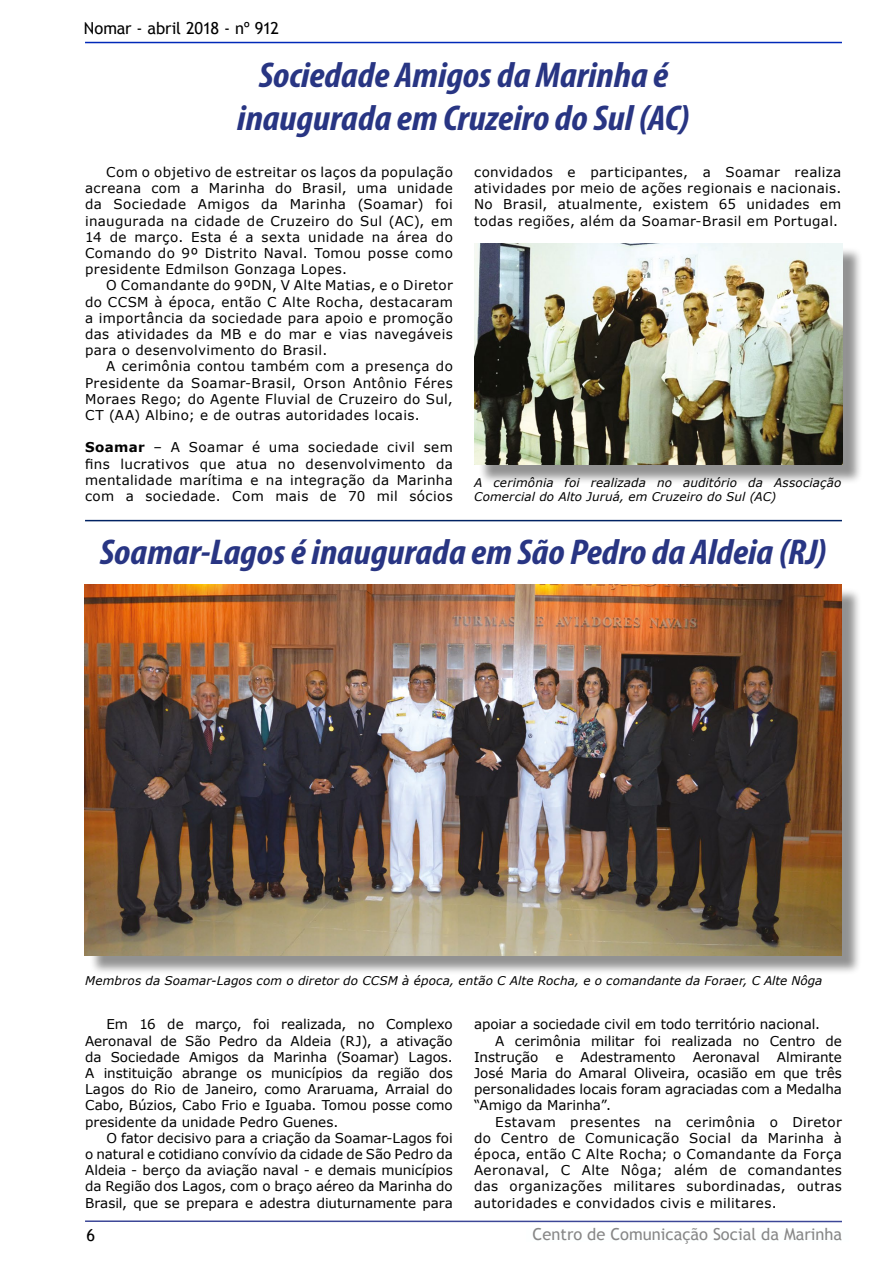
<style>
.page{position:relative;width:893px;height:1263px;background:#fff}
.page>*{position:absolute;margin:0;border:0;box-sizing:border-box;transform-origin:0 0}
.corpo_do_texto_padrã{font:italic 700 condensed 36px "Myriad Pro";letter-spacing:-.005em;color:#283583;scale:1.09 1}
.t1{font:16.5px "Trebuchet MS";color:#878787}
.t2{font:16.5px "Trebuchet MS";letter-spacing:-.015em;color:#000}
.corpo_do_texto_padrã-2{font:13.5px/16.2px "Verdana";letter-spacing:.02em;color:#000;text-align:justify}
.corpo_do_texto_padrã-3{font:13.5px/16.2px "Verdana";color:#000}
.corpo_do_texto_padrã-4{font:13.5px "Verdana";letter-spacing:-.005em;color:#000}
.corpo_do_texto_padrã-5{font:13.5px "Verdana";letter-spacing:-.01em;color:#000}
.corpo_do_texto_padrã-6{font:italic 12px/14.4px "Verdana";letter-spacing:.01em;color:#000}
.s1{font-weight:700}
</style>
<div class="page">
<hr style="left:85px;top:42px;width:757px;height:1px;background:#0028b8">
<hr style="left:85px;top:1220px;width:757px;height:2px;background:#3c4797">
<div style="left:478px;top:247px;width:385px;height:238px;background:#000;opacity:.43"></div>
<img style="left:474px;top:243px;width:368px;height:222px">
<svg style="left:233px;top:41px;width:459px;height:3px"></svg>
<hr style="left:85px;top:520px;width:757px;height:1px;background:#002263">
<div style="left:89px;top:588px;width:773px;height:387px;background:#000;opacity:.43"></div>
<img style="left:85px;top:584px;width:757px;height:371px">
<img style="left:96px;top:276px;width:732px;height:246px">
<p class="t2" style="left:84px;top:19px;width:197px">Nomar - abril 2018 - nº 912</p>
<p class="corpo_do_texto_padrã" style="left:259px;top:52px;width:377px">Sociedade Amigos da Marinha é</p>
<p class="corpo_do_texto_padrã" style="left:237px;top:95px;width:417px">inaugurada em Cruzeiro do Sul (AC)</p>
<p class="corpo_do_texto_padrã-2" style="left:85px;top:164px;width:369px;text-indent:21px">Com o objetivo de estreitar os laços da população acreana com a Marinha do Brasil, uma unidade da Sociedade Amigos da Marinha (Soamar) foi inaugurada na cidade de Cruzeiro do Sul (AC), em 14 de março. Esta é a sexta unidade na área do Comando do 9º Distrito Naval. Tomou posse como presidente Edmilson Gonzaga Lopes.</p>
<p class="corpo_do_texto_padrã-2" style="left:85px;top:277px;width:369px;text-indent:21px">O Comandante do 9ºDN, V Alte Matias, e o Diretor do CCSM à época, então C Alte Rocha, destacaram a importância da sociedade para apoio e promoção das atividades da MB e do mar e vias navegáveis para o desenvolvimento do Brasil.</p>
<p class="corpo_do_texto_padrã-2" style="left:85px;top:358px;width:369px;text-indent:21px">A cerimônia contou também com a presença do Presidente da Soamar-Brasil, Orson Antônio Féres Moraes Rego; do Agente Fluvial de Cruzeiro do Sul, CT (AA) Albino; e de outras autoridades locais.</p>
<p class="corpo_do_texto_padrã-2" style="left:85px;top:439px;width:369px"><span class="s1">Soamar</span> – A Soamar é uma sociedade civil sem fins lucrativos que atua no desenvolvimento da mentalidade marítima e na integração da Marinha com a sociedade. Com mais de 70 mil sócios</p>
<p class="corpo_do_texto_padrã-2" style="left:474px;top:164px;width:369px">convidados e participantes, a Soamar realiza atividades por meio de ações regionais e nacionais.<br>No Brasil, atualmente, existem 65 unidades em todas regiões, além da Soamar-Brasil em Portugal.</p>
<p class="corpo_do_texto_padrã-6" style="left:474px;top:475px;width:369px">A cerimônia foi realizada no auditório da Associação<br>Comercial do Alto Juruá, em Cruzeiro do Sul (AC)</p>
<p class="corpo_do_texto_padrã" style="left:100px;top:529px;width:668px">Soamar-Lagos é inaugurada em São Pedro da Aldeia (RJ)</p>
<p class="corpo_do_texto_padrã-6" style="left:85px;top:973px;width:739px">Membros da Soamar-Lagos com o diretor do CCSM à época, então C Alte Rocha, e o comandante da Foraer, C Alte Nôga</p>
<p class="corpo_do_texto_padrã-4" style="left:474px;top:1015px;width:347px">apoiar a sociedade civil em todo território nacional.</p>
<p class="corpo_do_texto_padrã-3" style="left:474px;top:1032px;width:369px;text-indent:21px">A cerimônia militar foi realizada no Centro de<br>Instrução</p>
<p class="corpo_do_texto_padrã-2" style="left:85px;top:1016px;width:369px;text-indent:21px">Em 16 de março, foi realizada, no Complexo Aeronaval de São Pedro da Aldeia (RJ), a ativação da Sociedade Amigos da Marinha (Soamar) Lagos.<br>A instituição abrange os municípios da região dos Lagos do Rio de Janeiro, como Araruama, Arraial do Cabo, Búzios, Cabo Frio e Iguaba. Tomou posse como presidente da unidade Pedro Guenes.</p>
<p class="corpo_do_texto_padrã-2" style="left:85px;top:1130px;width:369px;text-indent:21px">O fator decisivo para a criação da Soamar-Lagos foi o natural e cotidiano convívio da cidade de São Pedro da Aldeia - berço da aviação naval - e demais municípios da Região dos Lagos, com o braço aéreo da Marinha do Brasil, que se prepara e adestra diuturnamente para</p>
<p class="corpo_do_texto_padrã-2" style="left:474px;top:1049px;width:369px;text-indent:303px">Almirante José Maria do Amaral Oliveira, ocasião em que três personalidades locais foram agraciadas com a Medalha “Amigo da Marinha”.</p>
<p class="corpo_do_texto_padrã-2" style="left:474px;top:1113px;width:369px;text-indent:21px">Estavam presentes na cerimônia o Diretor do Centro de Comunicação Social da Marinha à época, então C Alte Rocha; o Comandante da Força Aeronaval, C Alte Nôga; além de comandantes das organizações militares subordinadas, outras autoridades e convidados civis e militares.</p>
<p class="corpo_do_texto_padrã-2" style="left:555px;top:1049px;width:10px">e</p>
<p class="corpo_do_texto_padrã-3" style="left:581px;top:1049px;width:97px">Adestramento</p>
<p class="corpo_do_texto_padrã-5" style="left:693px;top:1048px;width:69px">Aeronaval</p>
<p class="t2" style="left:87px;top:1225px;width:10px">6</p>
<p class="t1" style="left:533px;top:1224px;width:311px">Centro de Comunicação Social da Marinha</p>
</div>
